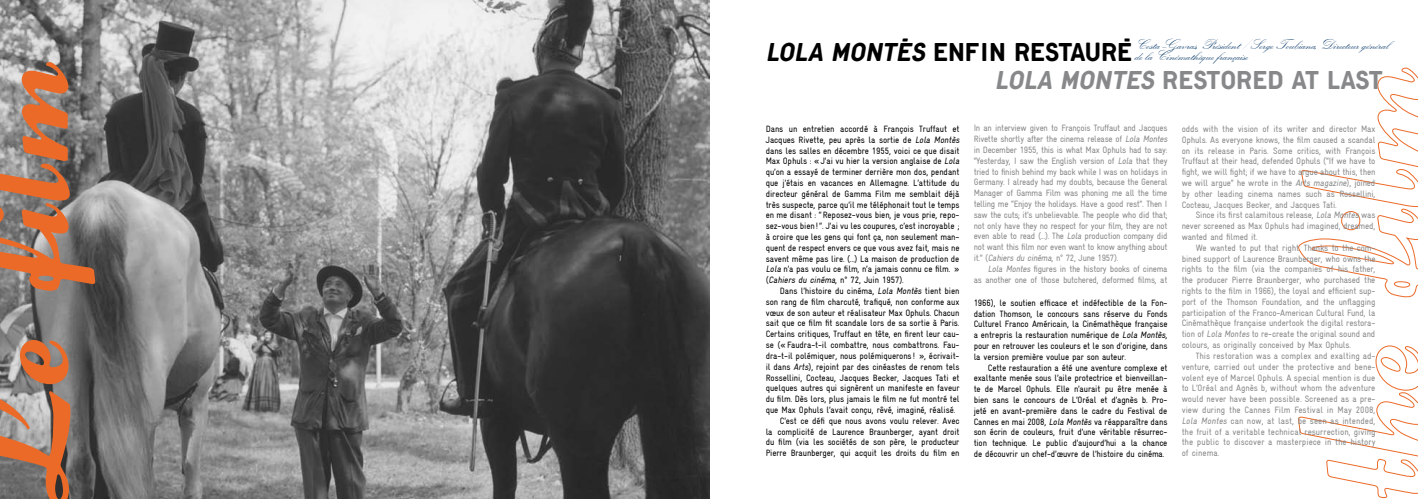
<style>
.page{position:relative;width:1418px;height:499px;background:#fff}
.page>*{position:absolute;margin:0;border:0;box-sizing:border-box;transform-origin:0 0}
.t1{font:200px "Forelle";color:#eb6a28}
.t2{font:24px "Cinematheque";color:#878889}
.t3{font:24px "Cinematheque";color:#000}
.t4{font:15px/11px "Kunstler Script";color:#003466}
.t5{font:condensed 9.2px/10.8px "Gravur";letter-spacing:-.01em;color:#000;text-align:justify}
.t6{font:condensed 9.2px/10.8px "Gravur";letter-spacing:-.03em;color:#878889;text-align:justify}
.s1{font-style:italic}
</style>
<div class="page">
<img style="left:0;top:0;width:709px;height:499px">
<svg style="left:1298px;top:345px;width:119px;height:153px"></svg>
<svg style="left:1298px;top:68px;width:119px;height:229px"></svg>
<h2 class="t3" style="left:765px;top:36px;width:368px"><span class="s1">LOLA MONTÈS</span> ENFIN RESTAURÉ</h2>
<h3 class="t4" style="left:1134px;top:40px;width:255px">Costa --Gavras, Président / Serge Toubiana, Directeur général de la Cinémathèque française</h3>
<h1 class="t1" style="left:-102px;top:499px;width:439px;rotate:-90deg">Le film</h1>
<h2 class="t2" style="left:994px;top:64px;width:389px"><span class="s1">LOLA MONTES</span> RESTORED AT LAST</h2>
<p class="t6" style="left:973px;top:123px;width:197px;text-align:left">In an interview given to François Truffaut and Jacques Rivette shortly after the cinema release of <span class="s1">Lola Montes </span>in December 1955, this is what Max Ophuls had to say: “Yesterday, I saw the English version of <span class="s1">Lola</span> that they tried to finish behind my back while I was on holidays in Germany. I already had my doubts, because the General Manager of Gamma Film was phoning me all the time telling me “Enjoy the holidays. Have a good rest”. Then I saw the cuts; it’s unbelievable. The people who did that; not only have they no respect for your film, they are not even able to read (...). The <span class="s1">Lola</span> production company did not want this film nor even want to know anything about it.” (<span class="s1">Cahiers du cinéma</span>, n° 72, June 1957).</p>
<p class="t6" style="left:973px;top:263px;width:195px;text-align:right"><span class="s1">Lola Montes</span> figures in the history books of cinema<br>as another one of those butchered, deformed films, at</p>
<p class="t5" style="left:973px;top:297px;width:195px">1966), le soutien efficace et indéfectible de la Fon&shy;dation Thomson, le concours sans réserve du Fonds Culturel Franco Américain, la Cinémathèque française a entrepris la restauration numérique de <span class="s1">Lola Montès</span>, pour en retrouver les couleurs et le son d’origine, dans la version première voulue par son auteur.</p>
<p class="t5" style="left:973px;top:362px;width:195px;text-indent:14px">Cette restauration a été une aventure complexe et exaltante menée sous l’aile protectrice et bienveillan&shy;te de Marcel Ophuls. Elle n’aurait pu être menée à bien sans le concours de L’Oréal et d’agnès b. Pro&shy;jeté en avant-première dans le cadre du Festival de Cannes en mai 2008, <span class="s1">Lola Montès</span> va réapparaître dans son écrin de couleurs, fruit d’une véritable résurrec&shy;tion technique. Le public d’aujourd’hui a la chance de découvrir un chef-d’œuvre de l’histoire du cinéma.</p>
<p class="t5" style="left:765px;top:123px;width:197px;text-align:left">Dans un entretien accordé à François Truffaut et Jacques Rivette, peu après la sortie de <span class="s1">Lola Montès </span>dans les salles en décembre 1955, voici ce que disait Max Ophuls : «J’ai vu hier la version anglaise de <span class="s1">Lola </span>qu’on a essayé de terminer derrière mon dos, pendant que j’étais en vacances en Allemagne. L’attitude du directeur général de Gamma Film me semblait déjà très suspecte, parce qu’il me téléphonait tout le temps en me disant : ‘‘Reposez-vous bien, je vous prie, repo&shy;sez-vous bien!’’. J’ai vu les coupures, c’est incroyable ; à croire que les gens qui font ça, non seulement man&shy;quent de respect envers ce que vous avez fait, mais ne savent même pas lire. (…) La maison de production de <span class="s1">Lola</span> n’a pas voulu ce film, n’a jamais connu ce film. » ( <span class="s1">Cahiers du cinéma</span>, n ° 7 2, J u i n 1 9 5 7 ) .</p>
<p class="t5" style="left:780px;top:285px;width:181px">Dans l’histoire du cinéma, <span class="s1">Lola Montès</span> tient bien</p>
<p class="t5" style="left:765px;top:296px;width:195px">son rang de film charcuté, trafiqué, non conforme aux</p>
<p class="t5" style="left:765px;top:307px;width:195px">vœux de son auteur et réalisateur Max Ophuls. Chacun</p>
<p class="t5" style="left:765px;top:318px;width:195px">sait que ce film fit scandale lors de sa sortie à Paris.</p>
<p class="t5" style="left:765px;top:329px;width:195px">Certains critiques, Truffaut en tête, en firent leur cau-</p>
<p class="t5" style="left:765px;top:339px;width:195px">se («Faudra-t-il combattre, nous combattrons. Fau-</p>
<p class="t5" style="left:765px;top:350px;width:195px">dra-t-il polémiquer, nous polémiquerons! », écrivait-</p>
<p class="t5" style="left:765px;top:361px;width:195px">il dans <span class="s1">Arts</span>), rejoint par des cinéastes de renom tels</p>
<p class="t5" style="left:765px;top:372px;width:195px">Rossellini, Cocteau, Jacques Becker, Jacques Tati et</p>
<p class="t5" style="left:765px;top:383px;width:195px">quelques autres qui signèrent un manifeste en faveur</p>
<p class="t5" style="left:765px;top:393px;width:195px">du film. Dès lors, plus jamais le film ne fut montré tel</p>
<p class="t5" style="left:765px;top:404px;width:191px">que Max Ophuls l’avait conçu, rêvé, imaginé, réalisé.</p>
<p class="t5" style="left:780px;top:415px;width:181px">C’est ce défi que nous avons voulu relever. Avec</p>
<p class="t5" style="left:765px;top:426px;width:195px">la complicité de Laurence Braunberger, ayant droit</p>
<p class="t5" style="left:765px;top:437px;width:195px">du film (via les sociétés de son père, le producteur</p>
<p class="t5" style="left:765px;top:447px;width:195px">Pierre Braunberger, qui acquit les droits du film en</p>
<p class="t6" style="left:1181px;top:123px;width:195px">odds with the vision of its writer and director Max Ophuls. As everyone knows, the film caused a scandal on its release in Paris. Some critics, with François Truffaut at their head, defended Ophuls (“If we have to fight, we will fight; if we have to argue about this, then we will argue” he wrote in the <span class="s1">Arts magazine</span>), joined by other leading cinema names such as Rossellini, Cocteau, Jacques Becker, and Jacques Tati.</p>
<p class="t6" style="left:1181px;top:210px;width:195px;text-indent:14px">Since its first calamitous release, <span class="s1">Lola Montes</span> was never screened as Max Ophuls had imagined, dreamed, wanted and filmed it.</p>
<p class="t6" style="left:1181px;top:242px;width:195px;text-indent:14px">We wanted to put that right. Thanks to the com&shy;bined support of Laurence Braunberger, who owns the rights to the film (via the companies of his father, the producer Pierre Braunberger, who purchased the rights to the film in 1966), the loyal and efficient sup&shy;port of the Thomson Foundation, and the unflagging participation of the Franco-American Cultural Fund, la Cinémathèque française undertook the digital restora&shy;tion of <span class="s1">Lola Montes</span> to re-create the original sound and colours, as originally conceived by Max Ophuls.</p>
<p class="t6" style="left:1181px;top:350px;width:195px;text-indent:14px">This restoration was a complex and exalting ad&shy;venture, carried out under the protective and bene&shy;volent eye of Marcel Ophuls. A special mention is due to L’Oréal and Agnès b, without whom the adventure would never have been possible. Screened as a pre&shy;view during the Cannes Film Festival in May 2008, <span class="s1">Lola Montes</span> can now, at last, be seen as intended, the fruit of a veritable technical resurrection, giving the public to discover a masterpiece in the history of cinema.</p>
</div>
